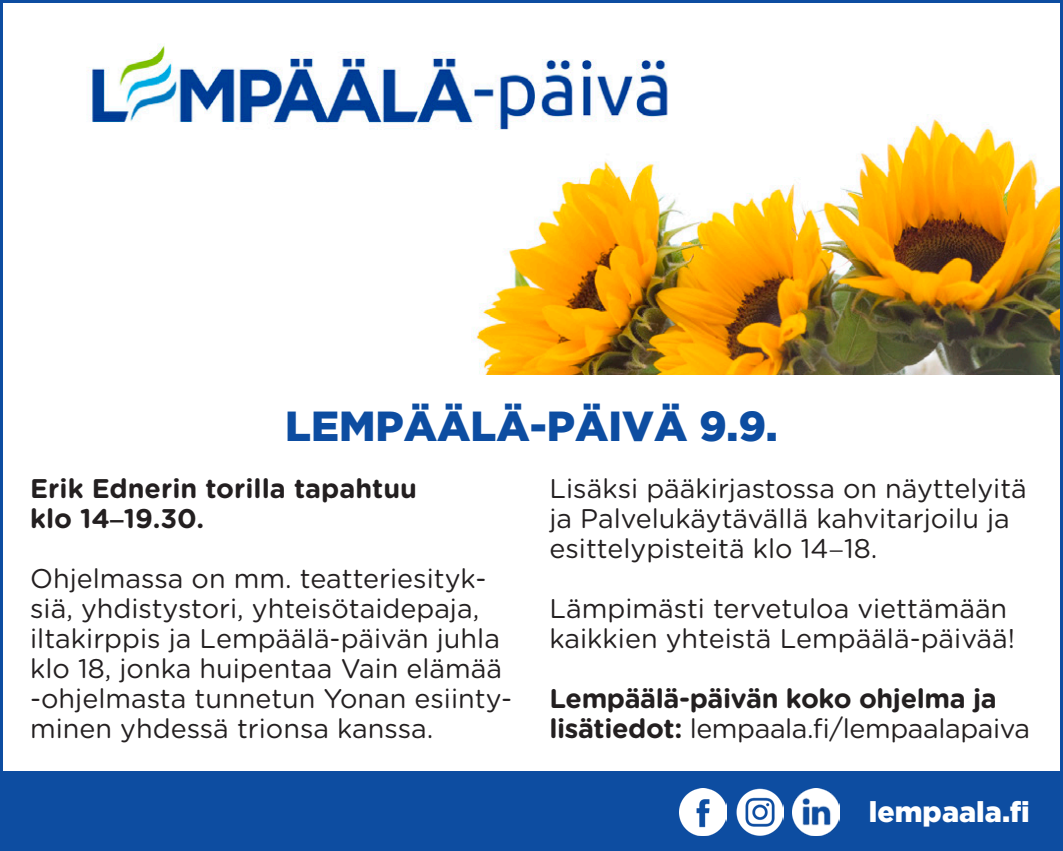
<style>
.page{position:relative;width:1063px;height:851px;background:#fff}
.page>*{position:absolute;margin:0;border:0;box-sizing:border-box;transform-origin:0 0}
.t1{font:900 42px "Gotham";color:#0d4da1}
.t2{font:900 28.5px "Gotham";color:#fff}
.t3{font:27px/30px "Gotham Rounded";color:#231f20}
.t4{font:700 27px/30px "Gotham Rounded";color:#231f20}
.s1{font-family:"Clearface Gothic LT Std";font-weight:400}
.s2{font-family:"Minion Pro"}
.s3{font-weight:400}
</style>
<div class="page">
<img style="left:87px;top:44px;width:972px;height:330px">
<div style="left:0;top:771px;width:1063px;height:79px;background:#0d4da1"></div>
<img style="left:680px;top:788px;width:47px;height:47px">
<img style="left:736px;top:788px;width:47px;height:47px">
<img style="left:793px;top:788px;width:47px;height:47px">
<h1 class="t1" style="left:285px;top:401px;width:494px">LEMPÄÄLÄ-PÄIVÄ 9.9.</h1>
<p class="t4" style="left:30px;top:472px;width:388px">Erik Ednerin torilla tapahtuu klo 14<span class="s1">–</span>19.30.</p>
<p class="t3" style="left:30px;top:562px;width:484px">Ohjelmassa on mm. teatteriesityk&shy;siä, yhdistystori, yhteisötaidepaja, iltakirppis ja Lempäälä-päivän juhla klo 18, jonka huipentaa Vain elämää -ohjelmasta tunnetun Yonan esiinty&shy;minen yhdessä trionsa kanssa.</p>
<p class="t3" style="left:549px;top:472px;width:479px">Lisäksi pääkirjastossa on näyttelyitä ja Palvelukäytävällä kahvitarjoilu ja esittelypisteitä klo 14<span class="s2">−</span>18.</p>
<p class="t3" style="left:549px;top:592px;width:467px">Lämpimästi tervetuloa viettämään kaikkien yhteistä Lempäälä-päivää!</p>
<p class="t4" style="left:549px;top:682px;width:482px">Lempäälä-päivän koko ohjelma ja lisätiedot: <span class="s3">lempaala.fi/lempaalapaiva</span></p>
<p class="t2" style="left:869px;top:795px;width:162px">lempaala.fi</p>
</div>
